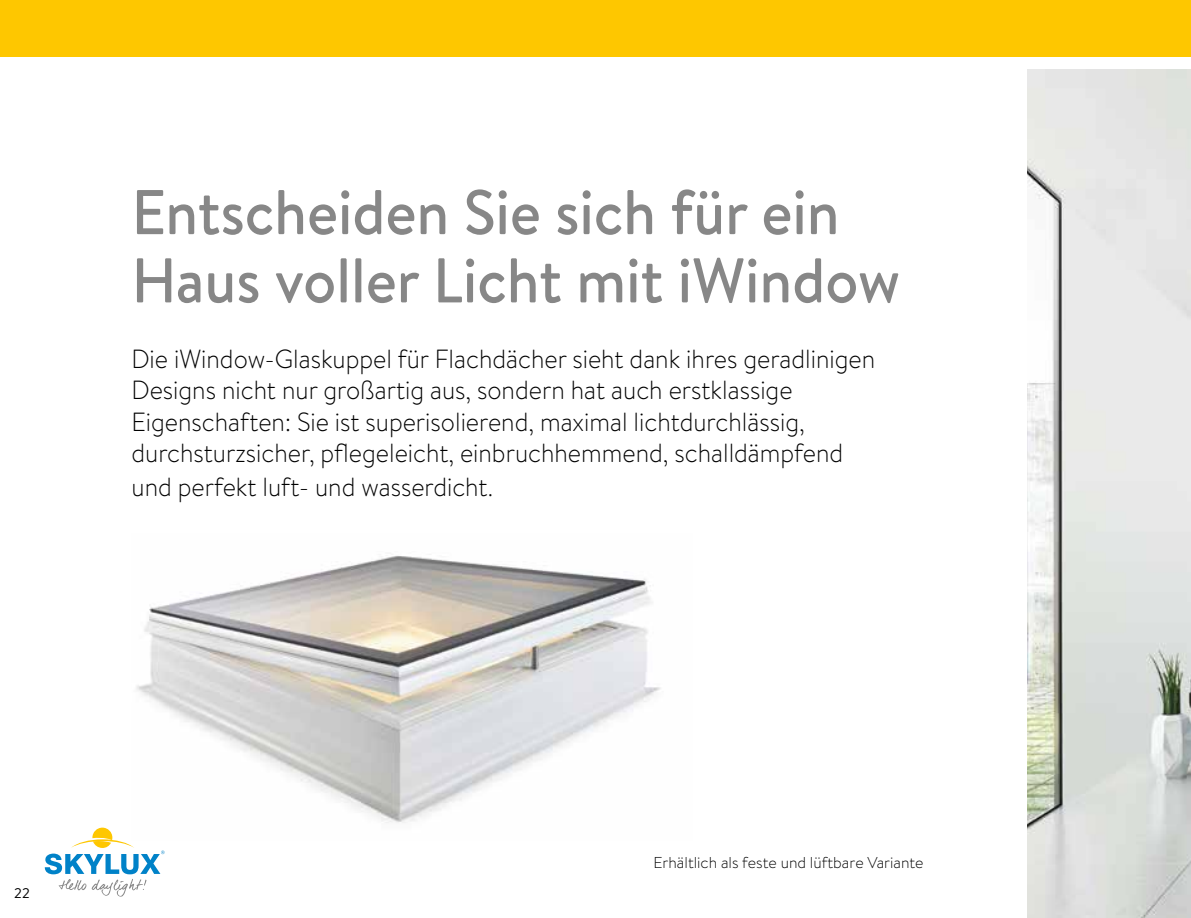
<style>
.page{position:relative;width:1191px;height:918px;background:#fff}
.page>*{position:absolute;margin:0;border:0;box-sizing:border-box;transform-origin:0 0}
.t1{font:500 63px/68.2px "Brandon Text";color:#878787;scale:.95 1}
.t2{font:300 26.25px/32px "Brandon Text";color:#000;scale:.95 1}
.t3{font:300 15.75px "Brandon Text";color:#000}
.t4{font:14px "Brandon Text";color:#000}
</style>
<div class="page">
<div style="left:0;top:0;width:1191px;height:57px;background:#fec700"></div>
<svg style="left:45px;top:827px;width:119px;height:70px"></svg>
<img style="left:1027px;top:70px;width:164px;height:848px">
<img style="left:131px;top:556px;width:530px;height:284px">
<h1 class="t1" style="left:131px;top:177px;width:810px">Entscheiden Sie sich für ein<br>Haus voller Licht mit iWindow</h1>
<p class="t2" style="left:131px;top:341px;width:784px">Die iWindow-Glaskuppel für Flachdächer sieht dank ihres geradlinigen Designs nicht nur großartig aus, sondern hat auch erstklassige Eigenschaften: Sie ist superisolierend, maximal lichtdurchlässig, durchsturzsicher, pflegeleicht, einbruchhemmend, schalldämpfend und perfekt luft- und wasserdicht.</p>
<p class="t4" style="left:14px;top:883px;width:17px">22</p>
<p class="t3" style="left:653px;top:852px;width:271px">Erhältlich als feste und lüftbare Variante</p>
</div>
